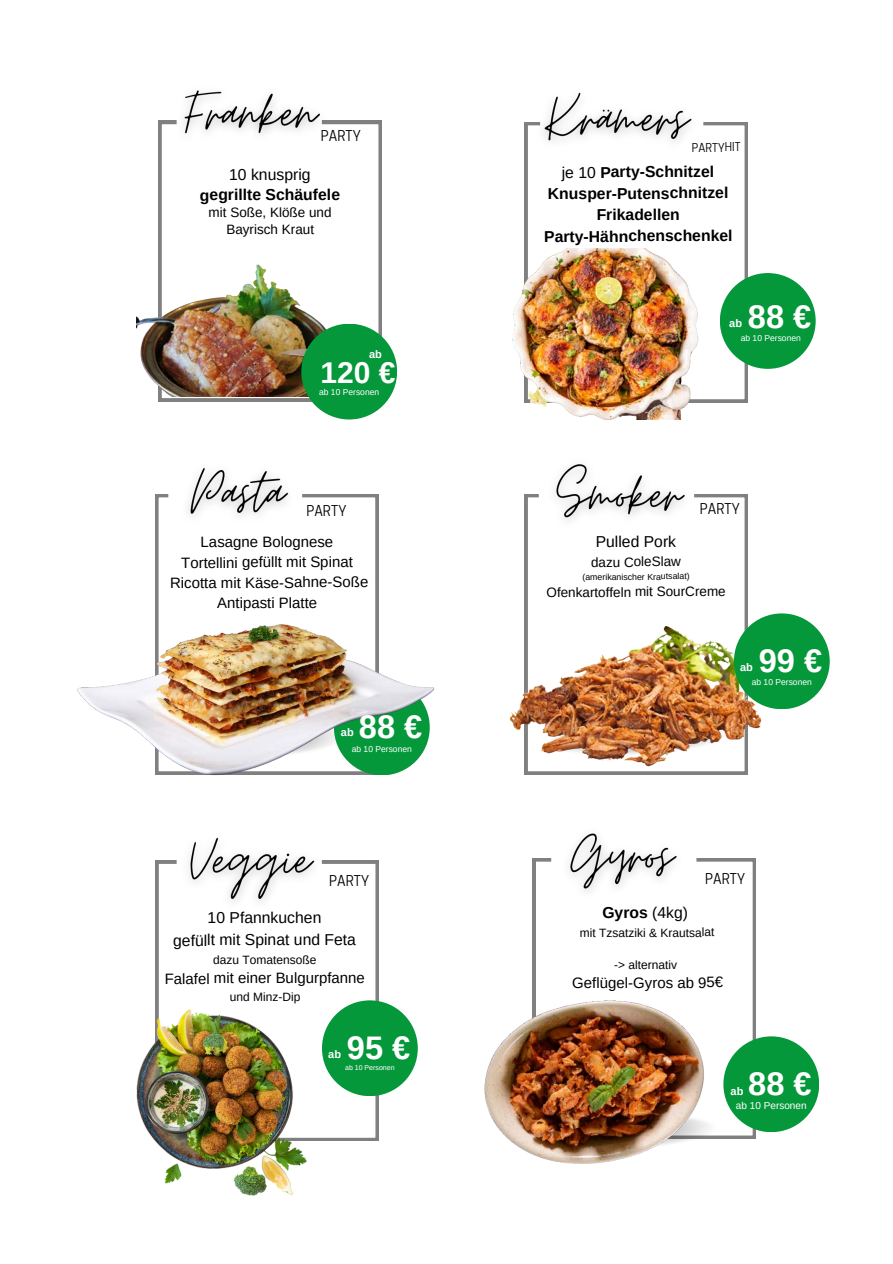
<style>
.page{position:relative;width:893px;height:1264px;background:#fff}
.page>*{position:absolute;margin:0;border:0;box-sizing:border-box;transform-origin:0 0}
.t1{font:700 32.55px "Arimo";color:#fff}
.t2{font:700 30px "Arimo";color:#fff}
.t3{font:700 15.75px/21.5px "Arimo";letter-spacing:-.005em;color:#000;text-align:center}
.t4{font:15.75px/22px "Arimo";letter-spacing:-.005em;color:#000;text-align:center}
.t5{font:15px/20.2px "Arimo";letter-spacing:-.005em;color:#000;text-align:center}
.t6{font:13.95px "Cooper Hewitt";letter-spacing:-.005em;color:#000}
.t7{font:13.5px "Arimo";letter-spacing:-.005em;color:#000}
.t8{font:12px "Arimo";letter-spacing:-.005em;color:#000}
.t9{font:11.55px "Cooper Hewitt";letter-spacing:-.005em;color:#000}
.t10{font:700 10.95px "Arimo";color:#fff}
.t11{font:10.05px "Arimo";letter-spacing:-.005em;color:#fff}
.t12{font:8.7px "Arimo";letter-spacing:-.005em;color:#000}
.t13{font:8.55px "Arimo";letter-spacing:-.005em;color:#fff}
.t14{font:7.05px "Arimo";letter-spacing:-.005em;color:#fff}
.s1{font-weight:400}
</style>
<div class="page">
<svg style="left:158px;top:121px;width:223px;height:280px"></svg>
<svg style="left:524px;top:122px;width:223px;height:280px"></svg>
<div style="left:540px;top:81px;width:163px;height:82px;background:#fff;border-radius:3px"></div>
<div style="left:719px;top:273px;width:96px;height:96px;background:#04983a;border-radius:50%"></div>
<svg style="left:524px;top:494px;width:223px;height:132px"></svg>
<img style="left:538px;top:464px;width:164px;height:73px">
<img style="left:509px;top:626px;width:265px;height:149px">
<div style="left:733px;top:613px;width:96px;height:96px;background:#04983a;border-radius:50%"></div>
<img style="left:136px;top:254px;width:202px;height:143px">
<svg style="left:155px;top:494px;width:223px;height:85px"></svg>
<div style="left:168px;top:468px;width:133px;height:67px;background:#fff;border-radius:3px"></div>
<div style="left:301px;top:324px;width:96px;height:95px;background:#04983a;border-radius:50%"></div>
<svg style="left:532px;top:858px;width:223px;height:122px"></svg>
<div style="left:723px;top:1036px;width:96px;height:96px;background:#04983a;border-radius:50%"></div>
<img style="left:484px;top:980px;width:271px;height:184px">
<img style="left:512px;top:248px;width:230px;height:171px">
<img style="left:166px;top:90px;width:173px;height:66px">
<img style="left:526px;top:92px;width:185px;height:69px">
<svg style="left:155px;top:860px;width:223px;height:280px"></svg>
<div style="left:322px;top:1000px;width:96px;height:96px;background:#04983a;border-radius:50%"></div>
<img style="left:136px;top:995px;width:186px;height:201px">
<img style="left:77px;top:579px;width:358px;height:196px">
<img style="left:172px;top:837px;width:160px;height:82px">
<img style="left:188px;top:468px;width:119px;height:67px">
<img style="left:552px;top:833px;width:144px;height:76px">
<p class="t6" style="left:321px;top:131px;width:42px">PARTY</p>
<h6 class="t3" style="left:200px;top:164px;width:142px;line-height:20.4px"><span class="s1">10 knusprig </span>gegrillte Schäufele</h6>
<h6 class="t7" style="left:209px;top:205px;width:125px">mit Soße, Klöße und</h6>
<h2 class="t7" style="left:226px;top:222px;width:89px">Bayrisch Kraut</h2>
<h4 class="t10" style="left:369px;top:348px;width:14px">ab</h4>
<h4 class="t2" style="left:320px;top:355px;width:76px">120 €</h4>
<p class="t13" style="left:319px;top:387px;width:62px">ab 10 Personen</p>
<p class="t6" style="left:306px;top:505px;width:42px">PARTY</p>
<p class="t5" style="left:170px;top:531px;width:200px">Lasagne Bolognese<br>Tortellini gefüllt mit Spinat<br>Ricotta mit Käse-Sahne-Soße<br>Antipasti Platte</p>
<p class="t1" style="left:359px;top:708px;width:65px">88 €</p>
<h6 class="t13" style="left:352px;top:744px;width:62px">ab 10 Personen</h6>
<p class="t10" style="left:341px;top:726px;width:14px">ab</p>
<h6 class="t6" style="left:329px;top:875px;width:42px">PARTY</h6>
<h3 class="t4" style="left:173px;top:906px;width:184px">10 Pfannkuchen<br>gefüllt mit Spinat und Feta</h3>
<h3 class="t8" style="left:213px;top:953px;width:105px">dazu Tomatensoße</h3>
<h3 class="t5" style="left:165px;top:967px;width:202px">Falafel mit einer Bulgurpfanne</h3>
<h3 class="t8" style="left:230px;top:990px;width:72px">und Minz-Dip</h3>
<p class="t1" style="left:347px;top:1029px;width:65px">95 €</p>
<p class="t14" style="left:345px;top:1063px;width:51px">ab 10 Personen</p>
<p class="t10" style="left:328px;top:1048px;width:14px">ab</p>
<p class="t9" style="left:691px;top:143px;width:50px">PARTYHIT</p>
<p class="t3" style="left:544px;top:161px;width:190px"><span class="s1">je 10</span> Party-Schnitzel<br>Knusper-Putenschnitzel<br>Frikadellen<br>Party-Hähnchenschenkel</p>
<p class="t1" style="left:747px;top:298px;width:65px">88 €</p>
<h4 class="t13" style="left:740px;top:333px;width:62px">ab 10 Personen</h4>
<p class="t10" style="left:729px;top:317px;width:14px">ab</p>
<p class="t6" style="left:699px;top:503px;width:42px">PARTY</p>
<h4 class="t4" style="left:595px;top:530px;width:82px">Pulled Pork</h4>
<h3 class="t7" style="left:591px;top:554px;width:91px">dazu ColeSlaw</h3>
<h6 class="t12" style="left:582px;top:571px;width:109px">(amerikanischer Krautsalat)</h6>
<p class="t7" style="left:546px;top:584px;width:181px">Ofenkartoffeln mit SourCreme</p>
<p class="t1" style="left:758px;top:642px;width:65px">99 €</p>
<p class="t13" style="left:751px;top:677px;width:62px">ab 10 Personen</p>
<p class="t10" style="left:740px;top:661px;width:14px">ab</p>
<h2 class="t6" style="left:705px;top:873px;width:42px">PARTY</h2>
<h2 class="t3" style="left:602px;top:901px;width:87px">Gyros <span class="s1">(4kg)</span></h2>
<p class="t8" style="left:579px;top:926px;width:136px">mit Tzsatziki &amp; Krautsalat</p>
<h6 class="t8" style="left:614px;top:958px;width:64px">-&gt; alternativ</h6>
<h6 class="t5" style="left:572px;top:972px;width:152px">Geflügel-Gyros ab 95€</h6>
<h6 class="t1" style="left:748px;top:1065px;width:65px">88 €</h6>
<p class="t11" style="left:736px;top:1100px;width:72px">ab 10 Personen</p>
<h2 class="t10" style="left:730px;top:1084px;width:14px">ab</h2>
</div>
